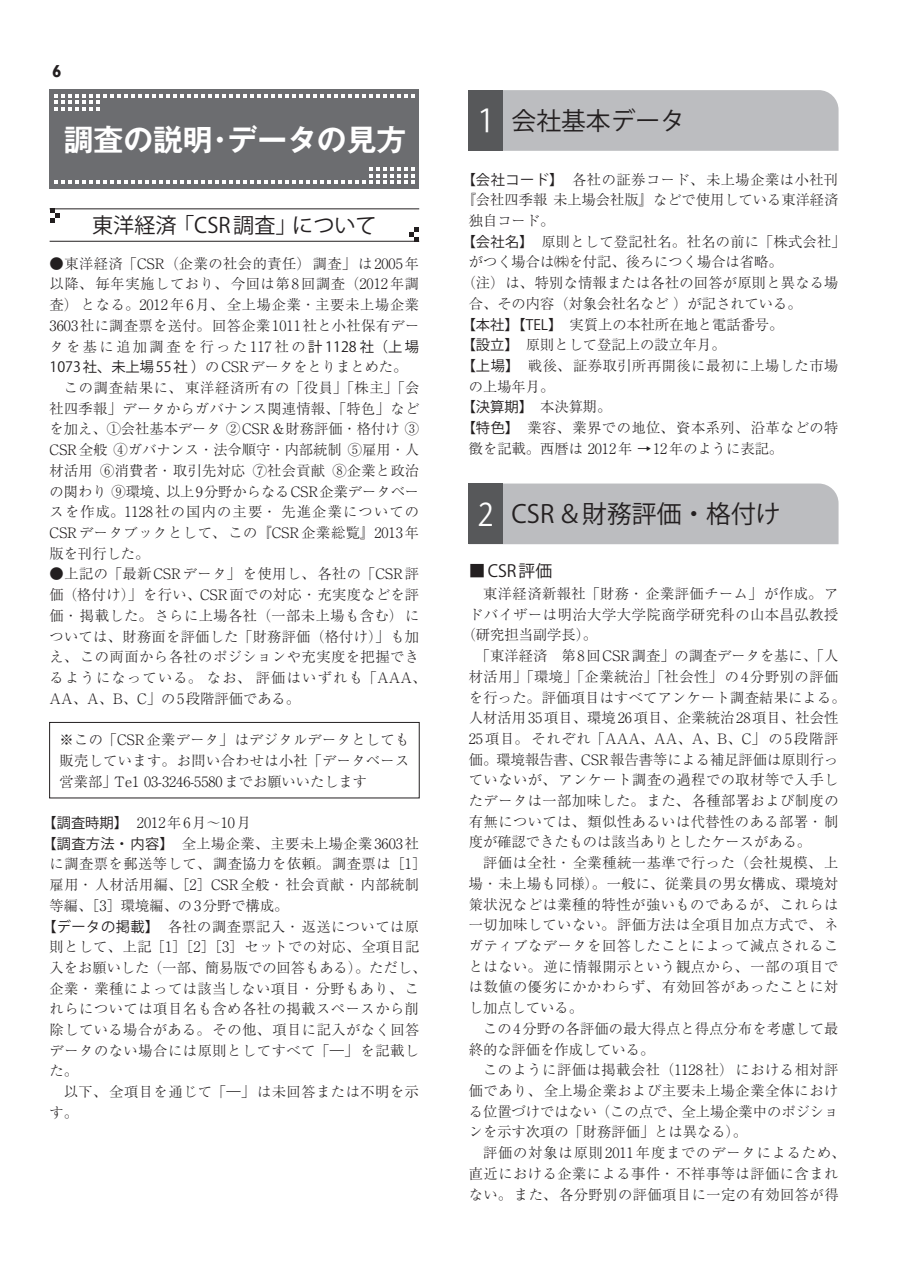
<style>
.page{position:relative;width:903px;height:1275px;background:#fff}
.page>*{position:absolute;margin:0;border:0;box-sizing:border-box;transform-origin:0 0}
.t1{font:29.75px "Gothic MB101 Pro De Bold 90 pv RKSJ H";color:#fff}
.t2{font:24.85px "Koz Go Pr 6 N";color:#231f20}
.t3{font:21px "Koz Go Pr 6 N";color:#231f20}
.t4{font:700 17.32px "Gill Sans";color:#231f20}
.t5{font:16.8px "Koz Go Pr 6 N";color:#231f20}
.t6{font:300 14.17px/20.7px "Ryumin Pro";letter-spacing:.035em;color:#231f20}
.t7{font:300 14.17px "Ryumin Pro";color:#231f20}
.t8{font:300 14.17px "Ryumin Pro";letter-spacing:.015em;color:#231f20}
.t9{font:300 14.17px "Ryumin Pro";letter-spacing:.005em;color:#231f20}
.t10{font:300 14.17px "Ryumin Pro";letter-spacing:.17em;color:#231f20}
.t11{font:300 14.17px "Ryumin Pro";letter-spacing:.085em;color:#231f20}
.t12{font:300 14.17px "Ryumin Pro";letter-spacing:.06em;color:#231f20}
.t13{font:300 14.17px "Ryumin Pro";letter-spacing:.065em;color:#231f20}
.s1{font-family:"Koz Go Pr 6 N";font-weight:400}
.s2{font-size:30.97px;color:#fff}
</style>
<div class="page">
<div style="left:50px;top:89px;width:369px;height:100px;background:#6c6d70"></div>
<svg style="left:54px;top:94px;width:361px;height:16px"></svg>
<svg style="left:54px;top:167px;width:361px;height:17px"></svg>
<hr style="left:50px;top:241px;width:369px;height:1px;background:#231f20">
<hr style="left:50px;top:208px;width:369px;height:1px;background:#231f20">
<svg style="left:50px;top:208px;width:10px;height:15px"></svg>
<svg style="left:409px;top:227px;width:10px;height:15px"></svg>
<div style="left:503px;top:90px;width:335px;height:61px;background:#bcbdc0"></div>
<div style="left:468px;top:90px;width:35px;height:61px;background:#57585a"></div>
<div style="left:503px;top:483px;width:335px;height:61px;background:#bcbdc0"></div>
<div style="left:468px;top:483px;width:35px;height:61px;background:#57585a"></div>
<div style="left:49px;top:722px;width:370px;height:76px;border:1px solid #231f20"></div>
<p class="t4" style="left:52px;top:61px;width:11px">6</p>
<h1 class="t1" style="left:64px;top:115px;width:344px">調査の説明・データの見方</h1>
<h3 class="t3" style="left:92px;top:214px;width:286px">東洋経済「CSR 調査」について</h3>
<p class="t6" style="left:50px;top:252px;width:371px">●東洋経済「CSR（企業の社会的責任）調査」は2005年</p>
<p class="t6" style="left:50px;top:273px;width:371px">以降、毎年実施しており、今回は第8回調査（2012年調</p>
<p class="t6" style="left:50px;top:293px;width:371px">査）となる。2012年6月、全上場企業・主要未上場企業</p>
<p class="t6" style="left:50px;top:314px;width:371px">3603社に調査票を送付。回答企業1011社と小社保有デー</p>
<p class="t10" style="left:50px;top:335px;width:371px">タを基に追加調査を行った117社の<span class="s1">計1128社（上場</span></p>
<p class="t7" style="left:50px;top:356px;width:359px"><span class="s1">1073 社、未上場 55 社 ）</span>のCSRデータをとりまとめた。</p>
<p class="t6" style="left:64px;top:376px;width:357px">この調査結果に、東洋経済所有の「役員」「株主」「会</p>
<p class="t8" style="left:50px;top:397px;width:371px">社四季報」データからガバナンス関連情報、「特色」など</p>
<p class="t7" style="left:50px;top:418px;width:371px">を加え、①会社基本データ ②CSR＆財務評価・格付け ③</p>
<p class="t7" style="left:50px;top:439px;width:371px">CSR全般 ④ガバナンス・法令順守・内部統制 ⑤雇用・人</p>
<p class="t8" style="left:50px;top:459px;width:371px">材活用 ⑥消費者・取引先対応 ⑦社会貢献 ⑧企業と政治</p>
<p class="t7" style="left:50px;top:480px;width:371px">の関わり ⑨環境、以上9分野からなるCSR企業データベー</p>
<p class="t11" style="left:50px;top:501px;width:371px">スを作成。1128社の国内の主要・先進企業についての</p>
<p class="t6" style="left:50px;top:521px;width:371px">CSRデータブックとして、この『CSR企業総覧』2013年</p>
<p class="t6" style="left:50px;top:542px;width:101px">版を刊行した。</p>
<p class="t6" style="left:50px;top:563px;width:378px">●上記の「最新CSRデータ」を使用し、各社の「CSR評価 （格付け）」を行い、CSR面での対応・充実度などを評価・掲載した。さらに上場各社（一部未上場も含む）については、財務面を評価した「財務評価（格付け）」も加え、この両面から各社のポジションや充実度を把握できるようになっている。なお、評価はいずれも「AAA、<br>AA、A、B、C」の5段階評価である。</p>
<p class="t6" style="left:60px;top:728px;width:351px;text-align:justify">※この「CSR企業データ」はデジタルデータとしても販売しています。お問い合わせは小社「データベース営業部」Te1 03-3246-5580までお願いいたします</p>
<p class="t13" style="left:42px;top:811px;width:210px"><span class="s1">【調査時期】</span>　2012年6月～10月</p>
<p class="t6" style="left:42px;top:832px;width:378px"><span class="s1">【調査方法・内容】</span>　全上場企業、主要未上場企業3603社</p>
<p class="t6" style="left:50px;top:853px;width:378px">に調査票を郵送等して、調査協力を依頼。調査票は［1］</p>
<p class="t6" style="left:50px;top:873px;width:371px">雇用・人材活用編、［2］CSR全般・社会貢献・内部統制</p>
<p class="t7" style="left:50px;top:894px;width:240px">等編、［3］環境編、の3分野で構成。</p>
<p class="t6" style="left:42px;top:915px;width:378px"><span class="s1">【データの掲載】</span>　各社の調査票記入・返送については原</p>
<p class="t6" style="left:50px;top:935px;width:371px">則として、上記 ［1］［2］［3］セットでの対応、全項目記</p>
<p class="t7" style="left:50px;top:956px;width:378px">入をお願いした（一部、簡易版での回答もある）。ただし、</p>
<p class="t6" style="left:50px;top:977px;width:371px">企業・業種によっては該当しない項目・分野もあり、こ</p>
<p class="t6" style="left:50px;top:997px;width:371px">れらについては項目名も含め各社の掲載スペースから削</p>
<p class="t6" style="left:50px;top:1018px;width:371px">除している場合がある。その他、項目に記入がなく回答</p>
<p class="t6" style="left:50px;top:1039px;width:371px">データのない場合には原則としてすべて「―」を記載し</p>
<p class="t6" style="left:50px;top:1060px;width:30px">た。</p>
<p class="t6" style="left:64px;top:1080px;width:357px">以下、全項目を通じて「―」は未回答または不明を示</p>
<p class="t6" style="left:50px;top:1101px;width:30px">す。</p>
<h2 class="t2" style="left:478px;top:107px;width:209px"><span class="s2">1</span> 会社基本データ</h2>
<p class="t6" style="left:462px;top:168px;width:378px"><span class="s1">【会社コード】</span>　各社の証券コード、未上場企業は小社刊</p>
<p class="t7" style="left:462px;top:189px;width:378px">『会社四季報 未上場会社版』などで使用している東洋経済</p>
<p class="t6" style="left:469px;top:209px;width:87px">独自コード。</p>
<p class="t8" style="left:462px;top:230px;width:385px"><span class="s1">【会社名】</span>　原則として登記社名。社名の前に「株式会社」</p>
<p class="t7" style="left:469px;top:251px;width:315px">がつく場合は㈱を付記、後ろにつく場合は省略。</p>
<p class="t8" style="left:462px;top:272px;width:378px">（注）は、特別な情報または各社の回答が原則と異なる場</p>
<p class="t7" style="left:469px;top:292px;width:334px">合、その内容（対象会社名など ）が記されている。</p>
<p class="t7" style="left:462px;top:313px;width:323px"><span class="s1">【本社】【TEL】</span>　実質上の本社所在地と電話番号。</p>
<p class="t7" style="left:462px;top:334px;width:265px"><span class="s1">【設立】</span>　原則として登記上の設立年月。</p>
<p class="t6" style="left:462px;top:354px;width:378px"><span class="s1">【上場】</span>　戦後、証券取引所再開後に最初に上場した市場</p>
<p class="t6" style="left:469px;top:375px;width:87px">の上場年月。</p>
<p class="t6" style="left:462px;top:396px;width:151px"><span class="s1">【決算期】</span>　本決算期。</p>
<p class="t6" style="left:462px;top:416px;width:378px"><span class="s1">【特色】</span>　業容、業界での地位、資本系列、沿革などの特</p>
<p class="t7" style="left:469px;top:437px;width:316px">徴を記載。西暦は 2012年 →12年のように表記。</p>
<h2 class="t2" style="left:478px;top:500px;width:304px"><span class="s2">2</span> CSR ＆財務評価・格付け</h2>
<p class="t5" style="left:469px;top:561px;width:85px">■ CSR 評価</p>
<p class="t6" style="left:483px;top:582px;width:357px">東洋経済新報社「財務・企業評価チーム」が作成。ア</p>
<p class="t6" style="left:469px;top:603px;width:371px">ドバイザーは明治大学大学院商学研究科の山本昌弘教授</p>
<p class="t7" style="left:462px;top:624px;width:137px">（研究担当副学長）。</p>
<p class="t7" style="left:476px;top:645px;width:364px">「東洋経済　第8回CSR調査」の調査データを基に、「人</p>
<p class="t6" style="left:469px;top:665px;width:371px">材活用」「環境」「企業統治」「社会性」の4分野別の評価</p>
<p class="t8" style="left:469px;top:686px;width:378px">を行った。評価項目はすべてアンケート調査結果による。</p>
<p class="t9" style="left:469px;top:707px;width:371px">人材活用35項目、環境26項目、企業統治28項目、社会性</p>
<p class="t6" style="left:469px;top:727px;width:371px">25項目。それぞれ「AAA、AA、A、B、C」の5段階評</p>
<p class="t7" style="left:469px;top:748px;width:371px">価。環境報告書、CSR報告書等による補足評価は原則行っ</p>
<p class="t6" style="left:469px;top:769px;width:371px">ていないが、アンケート調査の過程での取材等で入手し</p>
<p class="t6" style="left:469px;top:789px;width:371px">たデータは一部加味した。また、各種部署および制度の</p>
<p class="t6" style="left:469px;top:810px;width:371px">有無については、類似性あるいは代替性のある部署・制</p>
<p class="t7" style="left:469px;top:831px;width:344px">度が確認できたものは該当ありとしたケースがある。</p>
<p class="t6" style="left:483px;top:851px;width:357px">評価は全社・全業種統一基準で行った（会社規模、上</p>
<p class="t8" style="left:469px;top:872px;width:371px">場・未上場も同様）。一般に、従業員の男女構成、環境対</p>
<p class="t6" style="left:469px;top:893px;width:371px">策状況などは業種的特性が強いものであるが、これらは</p>
<p class="t6" style="left:469px;top:913px;width:371px">一切加味していない。評価方法は全項目加点方式で、ネ</p>
<p class="t6" style="left:469px;top:934px;width:371px">ガティブなデータを回答したことによって減点されるこ</p>
<p class="t6" style="left:469px;top:955px;width:371px">とはない。逆に情報開示という観点から、一部の項目で</p>
<p class="t6" style="left:469px;top:976px;width:371px">は数値の優劣にかかわらず、有効回答があったことに対</p>
<p class="t7" style="left:469px;top:997px;width:116px">し加点している。</p>
<p class="t9" style="left:483px;top:1017px;width:357px">この4分野の各評価の最大得点と得点分布を考慮して最</p>
<p class="t7" style="left:469px;top:1038px;width:187px">終的な評価を作成している。</p>
<p class="t6" style="left:483px;top:1058px;width:357px">このように評価は掲載会社（1128社）における相対評</p>
<p class="t6" style="left:469px;top:1079px;width:371px">価であり、全上場企業および主要未上場企業全体におけ</p>
<p class="t7" style="left:469px;top:1100px;width:371px">る位置づけではない （この点で、全上場企業中のポジショ</p>
<p class="t7" style="left:469px;top:1121px;width:280px">ンを示す次項の「財務評価」とは異なる）。</p>
<p class="t12" style="left:483px;top:1142px;width:364px">評価の対象は原則2011年度までのデータによるため、</p>
<p class="t6" style="left:469px;top:1162px;width:371px">直近における企業による事件・不祥事等は評価に含まれ</p>
<p class="t6" style="left:469px;top:1183px;width:371px">ない。また、各分野別の評価項目に一定の有効回答が得</p>
</div>
